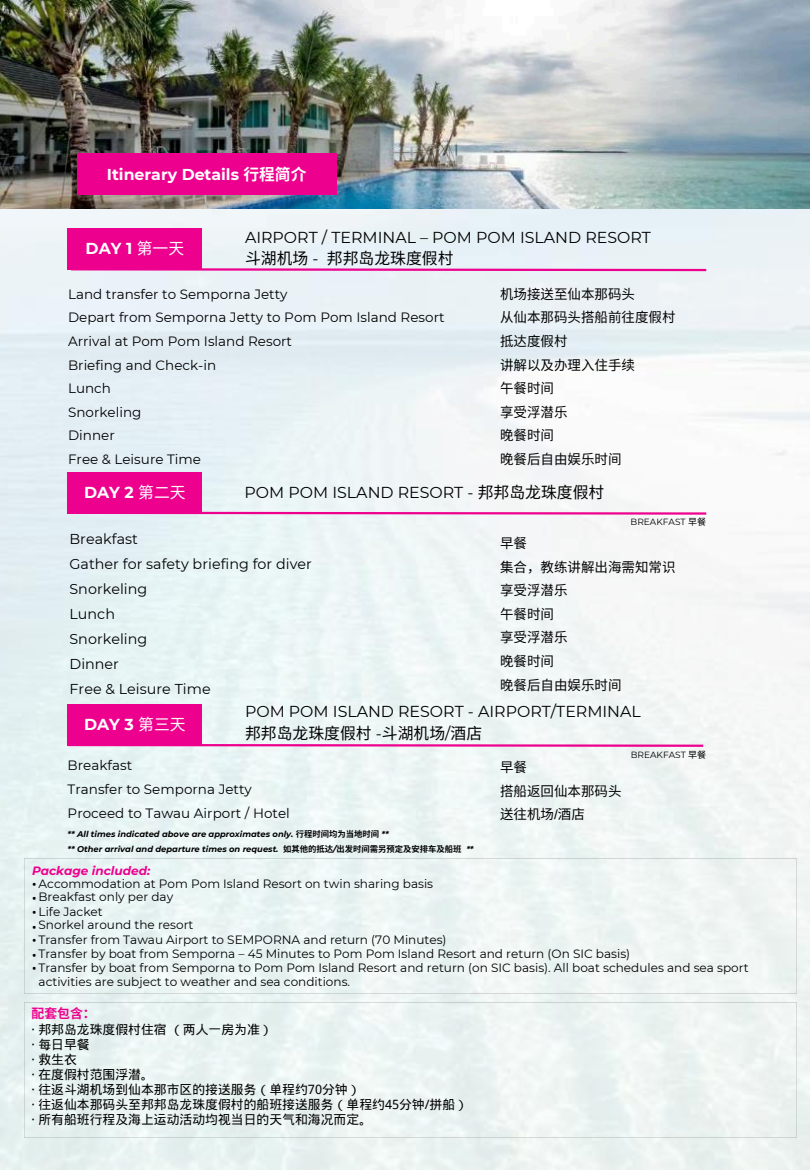
<style>
.page{position:relative;width:810px;height:1170px;background:#fff}
.page>*{position:absolute;margin:0;border:0;box-sizing:border-box;transform-origin:0 0}
.t1{font:15.9px/21.3px "Montserrat";color:#000}
.t2{font:700 15.9px "Montserrat";color:#fff}
.t3{font:700 15.75px "Montserrat";color:#fff}
.t4{font:14.25px/25px "Montserrat";color:#000}
.t5{font:13.5px/23.7px "Montserrat";color:#000}
.t6{font:13.5px/23.7px "Noto Sans CJ Ksc";color:#000}
.t7{font:12.9px/15.1px "Wen Quan Yi Micro Hei";color:#000}
.t8{font:12px "Montserrat";color:#000}
.t9{font:italic 700 12px "Montserrat";color:#ee008e}
.t10{font:9px "Montserrat";color:#000}
.t11{font:italic 700 8.4px "Montserrat";color:#000}
.s1{font-family:"Noto Sans CJ Ksc"}
.s2{font-family:"Noto Sans CJ Ksc";font-weight:400}
.s3{font-family:"Arimo"}
.s4{font-family:"Noto Sans CJ Ksc";font-style:normal}
.s5{font-family:"IBM Plex Sans Cond"}
.s6{font-family:"Noto Sans CJ Ksc";font-weight:700;color:#ee008e}
</style>
<div class="page">
<img style="left:0;top:208px;width:810px;height:962px">
<img style="left:0;top:0;width:810px;height:208px">
<div style="left:77px;top:153px;width:259px;height:42px;background:#ee008e"></div>
<img style="left:25px;top:859px;width:772px;height:135px">
<div style="left:68px;top:472px;width:134px;height:42px;background:#ee008e"></div>
<svg style="left:69px;top:511px;width:640px;height:5px"></svg>
<div style="left:68px;top:228px;width:134px;height:42px;background:#ee008e"></div>
<svg style="left:69px;top:267px;width:640px;height:5px;background:#eb78c2"></svg>
<div style="left:68px;top:704px;width:134px;height:42px;background:#ee008e"></div>
<svg style="left:66px;top:743px;width:639px;height:5px"></svg>
<img style="left:25px;top:1002px;width:772px;height:135px">
<p class="t3" style="left:107px;top:165px;width:201px">Itinerary Details <span class="s1">行程简介</span></p>
<p class="t2" style="left:86px;top:239px;width:100px">DAY 1 <span class="s2">第一天</span></p>
<h4 class="t1" style="left:245px;top:226px;width:408px">AIRPORT / TERMINAL – POM POM ISLAND RESORT<span class="s1">斗湖机场</span> - <span class="s1">邦邦岛龙珠度假村</span></h4>
<h1 class="t5" style="left:68px;top:282px;width:378px">Land transfer to Semporna Jetty<br>Depart from Semporna Jetty to Pom Pom Island Resort<br>Arrival at Pom Pom Island Resort<br>Briefing and Check-in<br>Lunch<br>Snorkeling<br>Dinner<br>Free &amp; Leisure Time</h1>
<p class="t6" style="left:500px;top:281px;width:177px">机场接送至仙本那码头<br>从仙本那码头搭船前往度假村抵达度假村<br>讲解以及办理入住手续<br>午餐时间<br>享受浮潜乐<br>晚餐时间<br>晚餐后自由娱乐时间</p>
<h1 class="t2" style="left:84px;top:482px;width:103px">DAY 2 <span class="s2">第二天</span></h1>
<h4 class="t1" style="left:245px;top:482px;width:361px">POM POM ISLAND RESORT - <span class="s1">邦邦岛龙珠度假村</span></h4>
<h3 class="t10" style="left:631px;top:517px;width:77px">BREAKFAST <span class="s1">早餐</span></h3>
<p class="t4" style="left:69px;top:526px;width:244px">Breakfast<br>Gather for safety briefing for diver<br>Snorkeling<br>Lunch<br>Snorkeling<br>Dinner<br>Free &amp; Leisure Time</p>
<p class="t6" style="left:500px;top:530px;width:177px">早餐<br>集合，教练讲解出海需知常识享受浮潜乐<br>午餐时间<br>享受浮潜乐<br>晚餐时间<br>晚餐后自由娱乐时间</p>
<h5 class="t2" style="left:84px;top:715px;width:103px">DAY 3 <span class="s2">第三天</span></h5>
<p class="t1" style="left:245px;top:701px;width:397px">POM POM ISLAND RESORT - AIRPORT/TERMINAL<span class="s1">邦邦岛龙珠度假村</span> -<span class="s1">斗湖机场</span>/<span class="s1">酒店</span></p>
<h4 class="t5" style="left:68px;top:754px;width:224px">Breakfast<br>Transfer to Semporna Jetty<br>Proceed to Tawau Airport / Hotel</h4>
<p class="t6" style="left:500px;top:755px;width:123px">早餐<br>搭船返回仙本那码头送往机场<span class="s3">/</span>酒店</p>
<p class="t11" style="left:68px;top:829px;width:323px">** All times indicated above are approximates only. <span class="s4">行程时间均为当地时间</span> **</p>
<p class="t11" style="left:68px;top:844px;width:407px">** Other arrival and departure times on request. <span class="s4">如其他的抵达</span>/<span class="s4">出发时间需另预定及安排车及船班</span> **</p>
<p class="t10" style="left:631px;top:749px;width:77px">BREAKFAST <span class="s1">早餐</span></p>
<p class="t9" style="left:32px;top:864px;width:120px">Package included:</p>
<h2 class="t8" style="left:32px;top:876px;width:403px"><span class="s5">•</span> Accommodation at Pom Pom Island Resort on twin sharing basis</h2>
<h1 class="t8" style="left:32px;top:890px;width:143px"><span class="s5">•</span> Breakfast only per day</h1>
<h1 class="t8" style="left:32px;top:904px;width:72px"><span class="s5">•</span> Life Jacket</h1>
<p class="t8" style="left:32px;top:918px;width:163px"><span class="s5">•</span> Snorkel around the resort</p>
<h4 class="t8" style="left:32px;top:932px;width:416px"><span class="s5">•</span> Transfer from Tawau Airport to SEMPORNA and return (70 Minutes)</h4>
<h4 class="t8" style="left:32px;top:946px;width:600px"><span class="s5">•</span> Transfer by boat from Semporna – 45 Minutes to Pom Pom Island Resort and return (On SIC basis)</h4>
<h1 class="t8" style="left:32px;top:961px;width:718px"><span class="s5">•</span> Transfer by boat from Semporna to Pom Pom Island Resort and return (on SIC basis). All boat schedules and sea sport</h1>
<h1 class="t8" style="left:39px;top:974px;width:313px">activities are subject to weather and sea conditions.</h1>
<p class="t7" style="left:32px;top:1006px;width:438px"><span class="s6">配套包含：<br></span>· 邦邦岛龙珠度假村住宿 （两人一房为准）<br>· 每日早餐<br>· 救生衣<br>· 在度假村范围浮潜。<br>· 往返斗湖机场到仙本那市区的接送服务（单程约70分钟）<br>· 往返仙本那码头至邦邦岛龙珠度假村的船班接送服务（单程约45分钟/拼船）· 所有船班行程及海上运动活动均视当日的天气和海况而定。</p>
</div>
